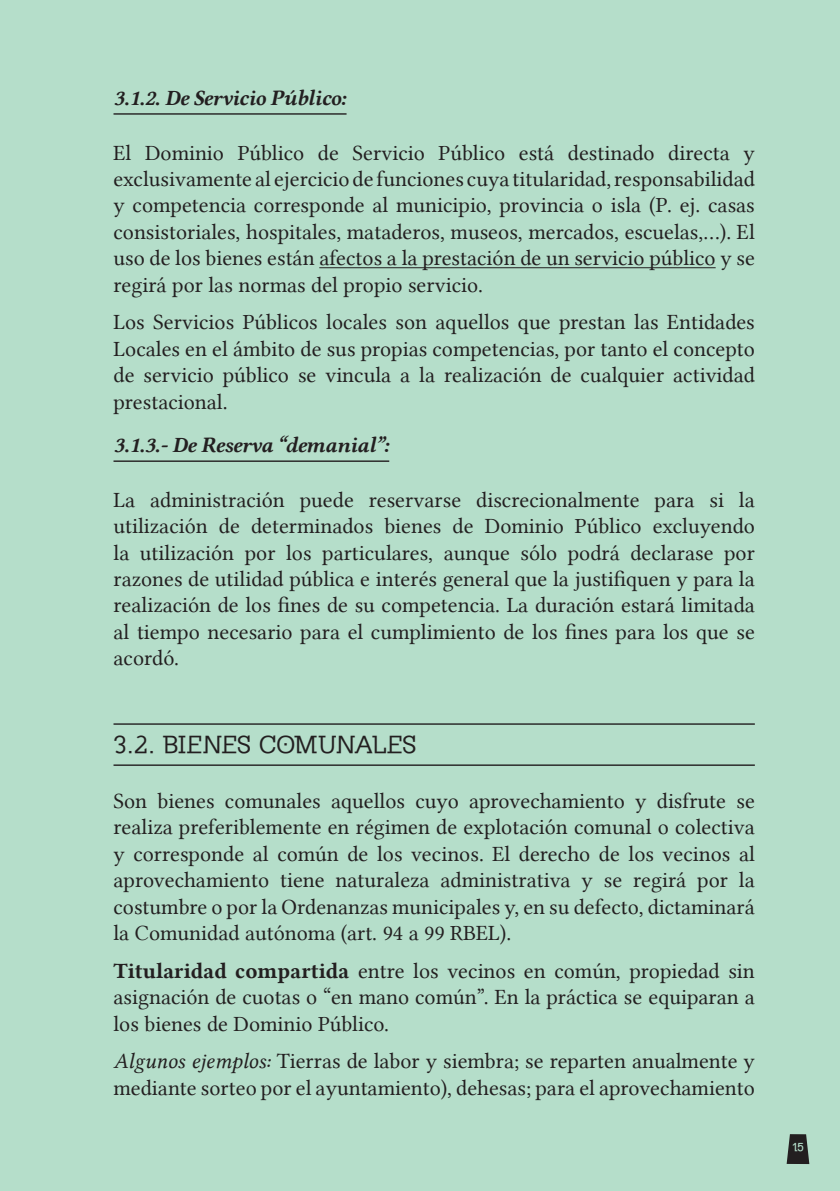
<style>
.page{position:relative;width:840px;height:1191px;background:#fff}
.page>*{position:absolute;margin:0;border:0;box-sizing:border-box;transform-origin:0 0}
.t1{font:500 26px "Klein Slabserif";letter-spacing:-.01em;color:#231f20}
.t2{font:22px/26.4px "Lin Libertine";color:#231f20;text-align:justify}
.t3{font:22px "Lin Libertine BI";letter-spacing:-.02em;color:#231f20}
.t4{font:700 12px "Klein Slabserif";color:#b5deca}
.s1{font-family:"Lin Libertine B"}
.s2{font-family:"Lin Libertine I"}
</style>
<div class="page">
<div style="left:0;top:0;width:839px;height:1191px;background:#b5deca"></div>
<svg style="left:786px;top:1134px;width:22px;height:30px"></svg>
<hr style="left:113px;top:113px;width:233px;height:2px;background:#231f20">
<hr style="left:319px;top:267px;width:396px;height:1px;background:#231f20">
<hr style="left:113px;top:460px;width:276px;height:2px;background:#231f20">
<hr style="left:113px;top:723px;width:641px;height:1px;background:#231f20">
<hr style="left:113px;top:764px;width:641px;height:2px;background:#231f20">
<p class="t3" style="left:113px;top:82px;width:234px">3.1.2. De Servicio Público:</p>
<p class="t2" style="left:113px;top:139px;width:642px">El Dominio Público de Servicio Público está destinado directa y exclusivamente al ejercicio de funciones cuya titularidad, responsabilidad y competencia corresponde al municipio, provincia o isla (P. ej. casas consistoriales, hospitales, mataderos, museos, mercados, escuelas,…). El uso de los bienes están afectos a la prestación de un servicio público y se regirá por las normas del propio servicio.</p>
<p class="t2" style="left:113px;top:309px;width:642px">Los Servicios Públicos locales son aquellos que prestan las Entidades Locales en el ámbito de sus propias competencias, por tanto el concepto de servicio público se vincula a la realización de cualquier actividad prestacional.</p>
<p class="t3" style="left:113px;top:429px;width:277px">3.1.3.- De Reserva “demanial”:</p>
<p class="t2" style="left:113px;top:486px;width:642px">La administración puede reservarse discrecionalmente para si la utilización de determinados bienes de Dominio Público excluyendo la utilización por los particulares, aunque sólo podrá declarase por razones de utilidad pública e interés general que la justifiquen y para la realización de los fines de su competencia. La duración estará limitada al tiempo necesario para el cumplimiento de los fines para los que se acordó.</p>
<p class="t1" style="left:113px;top:730px;width:304px">3.2. BIENES COMUNALES</p>
<p class="t2" style="left:113px;top:787px;width:642px">Son bienes comunales aquellos cuyo aprovechamiento y disfrute se realiza preferiblemente en régimen de explotación comunal o colectiva y corresponde al común de los vecinos. El derecho de los vecinos al aprovechamiento tiene naturaleza administrativa y se regirá por la costumbre o por la Ordenanzas municipales y, en su defecto, dictaminará la Comunidad autónoma (art. 94 a 99 RBEL).</p>
<p class="t2" style="left:113px;top:957px;width:642px"><span class="s1">Titularidad compartida</span> entre los vecinos en común, propiedad sin asignación de cuotas o “en mano común”. En la práctica se equiparan a los bienes de Dominio Público.</p>
<p class="t2" style="left:113px;top:1048px;width:642px"><span class="s2">Algunos ejemplos:</span> Tierras de labor y siembra; se reparten anualmente y mediante sorteo por el ayuntamiento), dehesas; para el aprovechamiento</p>
<p class="t4" style="left:792px;top:1140px;width:12px">15</p>
</div>
